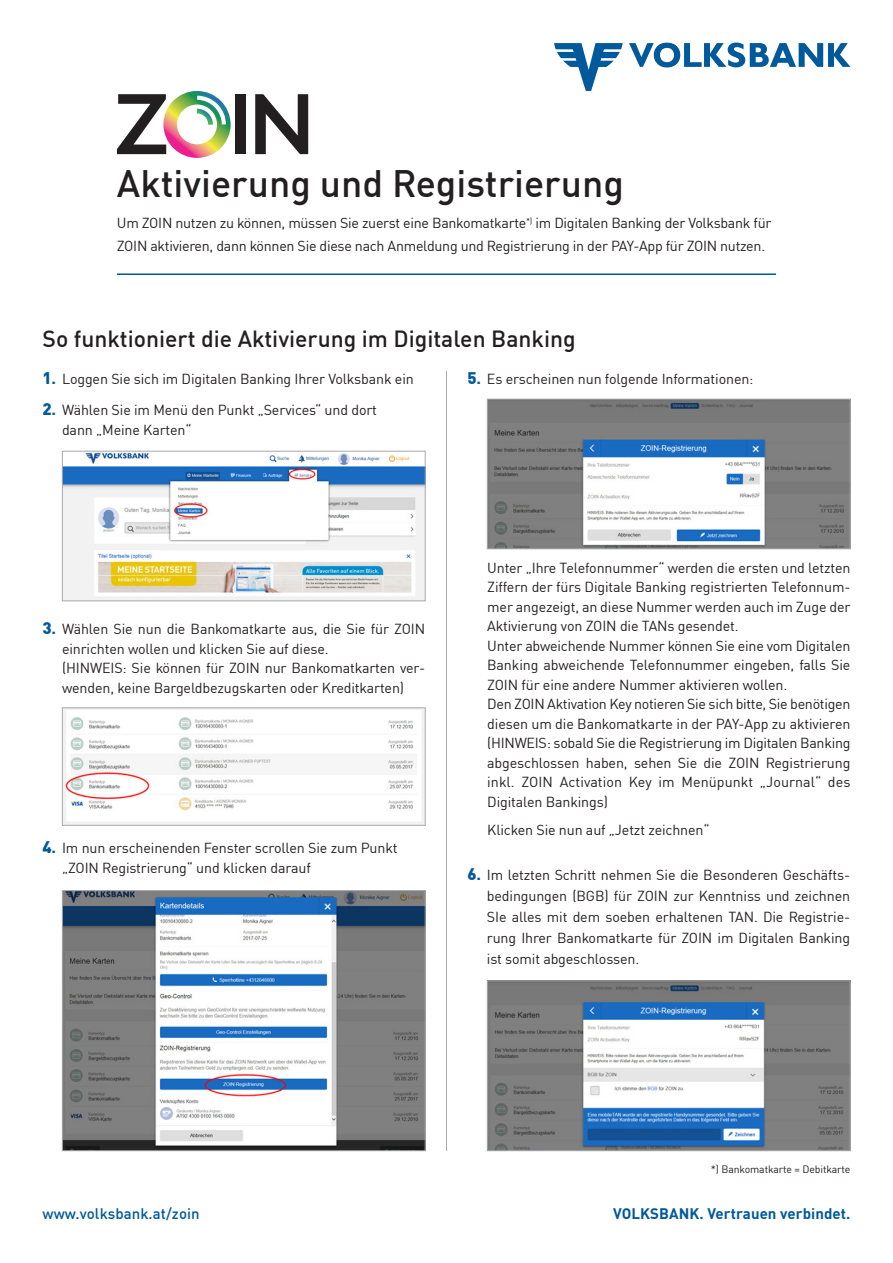
<style>
.page{position:relative;width:893px;height:1263px;background:#fff}
.page>*{position:absolute;margin:0;border:0;box-sizing:border-box;transform-origin:0 0}
.t1{font:500 37.5px "DINOT";color:#231f20}
.t2{font:500 22.95px "DINOT";color:#231f20}
.t3{font:700 15px "DINOT";letter-spacing:.005em;color:#00599b}
.t4{font:500 15px "DINOT";letter-spacing:.005em;color:#00599b}
.t5{font:14.25px/19.5px "DINOT";letter-spacing:-.01em;color:#231f20}
.t6{font:10.5px "DINOT";letter-spacing:-.01em;color:#231f20}
.s1{font-weight:900;font-size:16.5px;color:#00599b}
.s2{font-weight:700;font-size:16.5px;color:#00599b}
</style>
<div class="page">
<svg style="left:629px;top:43px;width:221px;height:25px"></svg>
<svg style="left:554px;top:43px;width:69px;height:48px"></svg>
<hr style="left:117px;top:273px;width:659px;height:2px;background:#00599b">
<svg style="left:117px;top:91px;width:114px;height:67px"></svg>
<div style="left:235px;top:94px;width:11px;height:60px;background:#231f20"></div>
<svg style="left:255px;top:94px;width:53px;height:60px"></svg>
<img style="left:64px;top:453px;width:359px;height:146px">
<div style="left:62px;top:451px;width:363px;height:150px;border:1px solid #a8a9ad"></div>
<img style="left:64px;top:709px;width:359px;height:115px">
<div style="left:62px;top:707px;width:363px;height:119px;border:1px solid #a8a9ad"></div>
<img style="left:64px;top:892px;width:359px;height:257px">
<div style="left:62px;top:890px;width:363px;height:261px;border:1px solid #a8a9ad"></div>
<hr style="left:446px;top:371px;width:1px;height:780px;background:#a8a9ad">
<img style="left:489px;top:401px;width:359px;height:146px">
<div style="left:487px;top:399px;width:363px;height:150px;border:1px solid #a8a9ad"></div>
<img style="left:489px;top:982px;width:359px;height:167px">
<div style="left:487px;top:980px;width:363px;height:171px;border:1px solid #a8a9ad"></div>
<h1 class="t1" style="left:117px;top:154px;width:508px">Aktivierung und Registrierung</h1>
<p class="t5" style="left:117px;top:211px;width:656px;line-height:22.5px">Um ZOIN nutzen zu können, müssen Sie zuerst eine Bankomatkarte<sup>*)</sup> im Digitalen Banking der Volksbank für<br>ZOIN aktivieren, dann können Sie diese nach Anmeldung und Registrierung in der PAY-App für ZOIN nutzen.</p>
<h2 class="t2" style="left:43px;top:321px;width:535px">So funktioniert die Aktivierung im Digitalen Banking</h2>
<p class="t5" style="left:43px;top:367px;width:373px"><span class="s1">1</span><span class="s2">.</span> Loggen Sie sich im Digitalen Banking Ihrer Volksbank ein</p>
<p class="t5" style="left:62px;top:399px;width:316px;text-indent:-20px"><span class="s1">2</span><span class="s2">.</span> Wählen Sie im Menü den Punkt „Services“ und dort dann „Meine Karten“</p>
<p class="t5" style="left:467px;top:367px;width:288px"><span class="s1">5</span><span class="s2">.</span> Es erscheinen nun folgende Informationen:</p>
<p class="t5" style="left:62px;top:618px;width:365px;text-indent:-20px"><span class="s1">3</span><span class="s2">.</span> Wählen Sie nun die Bankomatkarte aus, die Sie für ZOIN einrichten wollen und klicken Sie auf diese.<br>(HINWEIS: Sie können für ZOIN nur Bankomatkarten ver&shy;wenden, keine Bargeldbezugskarten oder Kreditkarten)</p>
<p class="t5" style="left:62px;top:837px;width:337px;text-indent:-20px"><span class="s1">4</span><span class="s2">.</span> Im nun erscheinenden Fenster scrollen Sie zum Punkt „ZOIN Registrierung“ und klicken darauf</p>
<p class="t5" style="left:487px;top:557px;width:365px">Unter „Ihre Telefonnummer“ werden die ersten und letzten Ziffern der fürs Digitale Banking registrierten Telefonnum&shy;mer angezeigt, an diese Nummer werden auch im Zuge der Aktivierung von ZOIN die TANs gesendet.<br>Unter abweichende Nummer können Sie eine vom Digitalen Banking abweichende Telefonnummer eingeben, falls Sie ZOIN für eine andere Nummer aktivieren wollen.<br>Den ZOIN Aktivation Key notieren Sie sich bitte, Sie benötigen diesen um die Bankomatkarte in der PAY-App zu aktivieren (HINWEIS: sobald Sie die Registrierung im Digitalen Banking abgeschlossen haben, sehen Sie die ZOIN Registrierung inkl. ZOIN Activation Key im Menüpunkt „Journal“ des Digitalen Bankings)</p>
<p class="t5" style="left:487px;top:819px;width:224px">Klicken Sie nun auf „Jetzt zeichnen“</p>
<p class="t5" style="left:487px;top:863px;width:365px;line-height:21px;text-align:justify;text-indent:-19px"><span class="s1">6</span><span class="s2">.</span> Im letzten Schritt nehmen Sie die Besonderen Geschäfts&shy;bedingungen (BGB) für ZOIN zur Kenntniss und zeichnen SIe alles mit dem soeben erhaltenen TAN. Die Registrie&shy;rung Ihrer Bankomatkarte für ZOIN im Digitalen Banking ist somit abgeschlossen.</p>
<p class="t6" style="left:711px;top:1161px;width:141px">*) Bankomatkarte = Debitkarte</p>
<p class="t4" style="left:43px;top:1202px;width:159px">www.volksbank.at/zoin</p>
<p class="t3" style="left:613px;top:1202px;width:239px">VOLKSBANK. Vertrauen verbindet.</p>
</div>
